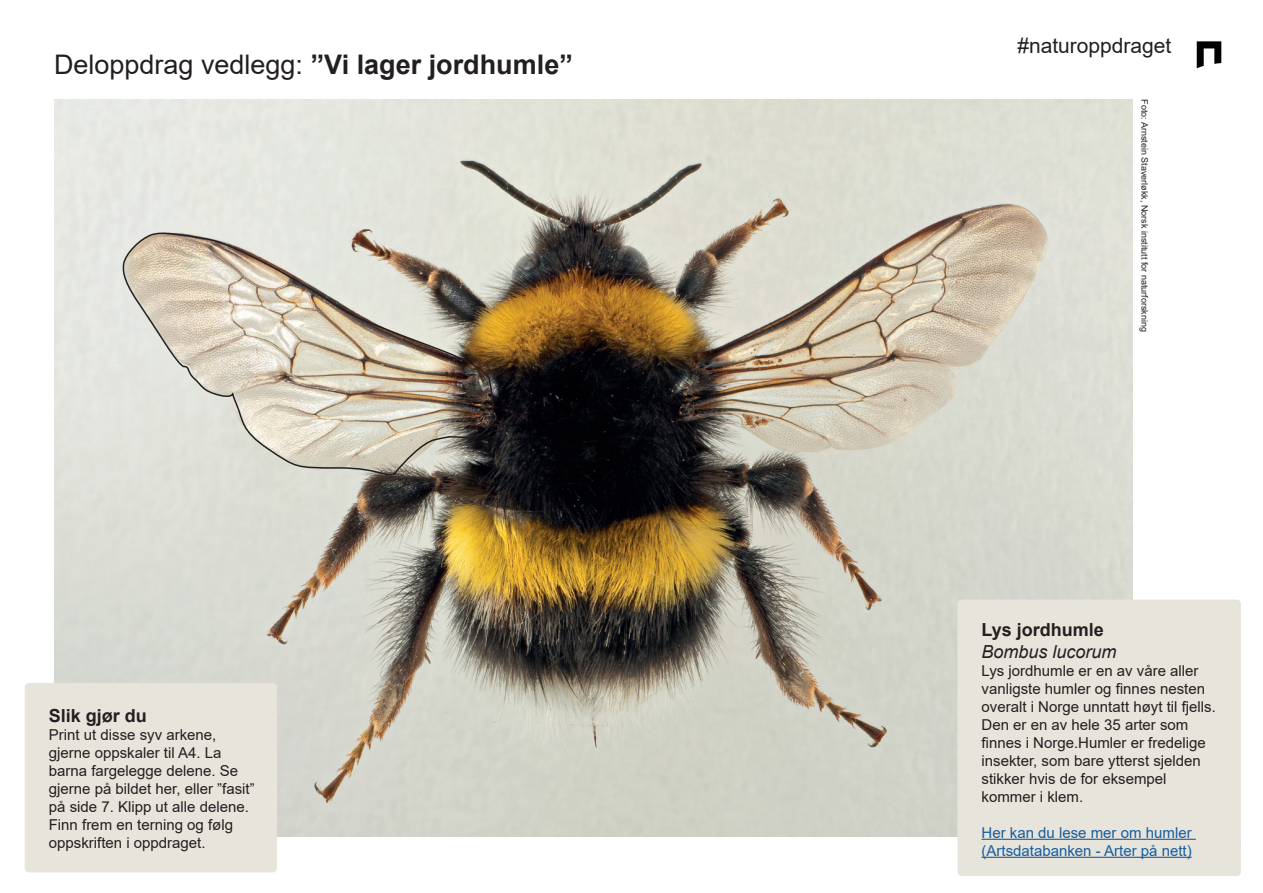
<style>
.page{position:relative;width:1263px;height:893px;background:#fff}
.page>*{position:absolute;margin:0;border:0;box-sizing:border-box;transform-origin:0 0}
.t1{font:27px "Arial";color:#231f20}
.t2{font:21px "Arial";color:#231f20}
.t3{font:700 18px "Arial";color:#231f20}
.t4{font:italic 18px "Arial";color:#231f20}
.t5{font:15px/18px "Arial";color:#231f20}
.t6{font:15px/18px "Arial";color:#175d9e}
.t7{font:9px "Arial";color:#231f20}
.s1{font-weight:700}
</style>
<div class="page">
<img style="left:54px;top:99px;width:1078px;height:738px">
<div style="left:957px;top:600px;width:284px;height:276px;background:#e7e4dc;border-radius:4px"></div>
<hr style="left:981px;top:839px;width:215px;height:1px;background:#175d9e">
<hr style="left:981px;top:857px;width:211px;height:1px;background:#175d9e">
<img style="left:1196px;top:41px;width:26px;height:28px">
<img style="left:120px;top:231px;width:380px;height:249px">
<div style="left:25px;top:683px;width:252px;height:189px;background:#e7e4dc;border-radius:4px"></div>
<h1 class="t1" style="left:54px;top:46px;width:520px">Deloppdrag vedlegg: <span class="s1">”Vi lager jordhumle”</span></h1>
<p class="t3" style="left:49px;top:702px;width:100px">Slik gjør du</p>
<p class="t5" style="left:49px;top:725px;width:207px">Print ut disse syv arkene, gjerne oppskaler til A4. La barna fargelegge delene. Se gjerne på bildet her, eller ”fasit” på side 7. Klipp ut alle delene.<br>Finn frem en terning og følg oppskriften i oppdraget.</p>
<h2 class="t2" style="left:1017px;top:31px;width:156px">#naturoppdraget</h2>
<p class="t7" style="left:1151px;top:99px;width:234px;rotate:90deg">Foto: Arnstein Staverløkk, Norsk institutt for naturforskning</p>
<p class="t3" style="left:981px;top:617px;width:124px">Lys jordhumle</p>
<p class="t4" style="left:981px;top:640px;width:137px">Bombus lucorum</p>
<p class="t5" style="left:981px;top:661px;width:236px">Lys jordhumle er en av våre aller vanligste humler og finnes nesten overalt i Norge unntatt høyt til fjells.<br>Den er en av hele 35 arter som finnes i Norge.Humler er fredelige insekter, som bare ytterst sjelden stikker hvis de for eksempel kommer i klem.</p>
<p class="t6" style="left:981px;top:823px;width:212px">Her kan du lese mer om humler (Artsdatabanken - Arter på nett)</p>
</div>
